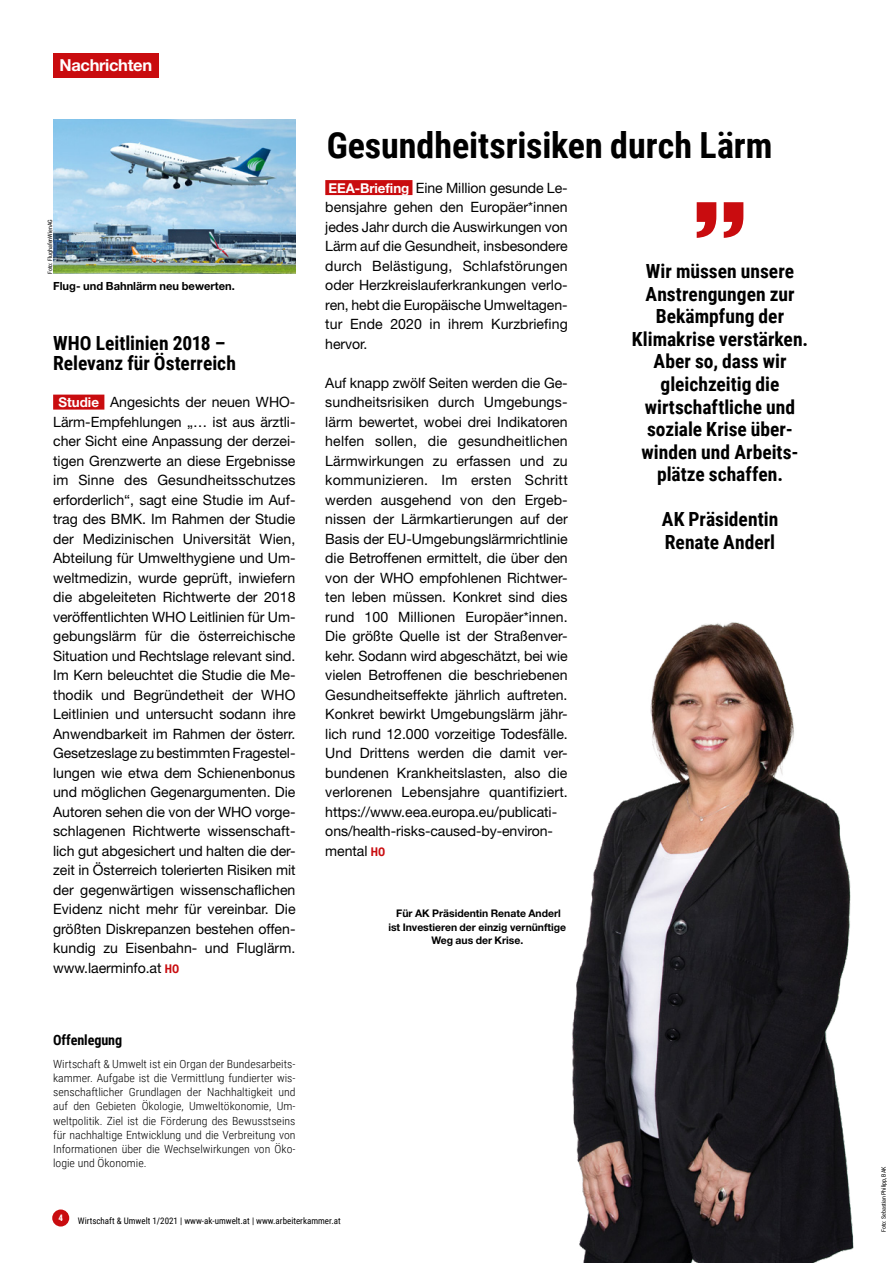
<style>
.page{position:relative;width:893px;height:1263px;background:#fff}
.page>*{position:absolute;margin:0;border:0;box-sizing:border-box;transform-origin:0 0}
.t1{font:700 36px "Roboto Condensed";color:#000}
.t2{font:700 19.5px/22.5px "Roboto Condensed";color:#000}
.t3{font:700 16.5px "Helvetica Neue LT Pro";letter-spacing:-.02em;color:#fff}
.t4{font:14.25px/19.5px "Helvetica Neue LT Pro";color:#000;text-align:justify}
.t5{font:700 14.25px "Roboto Condensed";letter-spacing:-.005em;color:#000}
.t6{font:300 11.25px/14.2px "Roboto Condensed";color:#000;text-align:justify;scale:1.05 1}
.t7{font:700 11.25px "Helvetica Neue LT Pro";color:#000}
.t8{font:700 10.5px/13.5px "Helvetica Neue LT Pro";color:#000;text-align:center}
.t9{font:9px "Roboto Condensed";color:#000}
.t10{font:700 9px "Roboto Condensed";color:#fff}
.t11{font:6px "Roboto Condensed";letter-spacing:-.005em;color:#000}
.s1{font-weight:700;font-size:13.5px;color:#fff}
.s2{font-family:"Roboto Condensed";font-weight:700;font-size:12px;color:#c90c0f}
</style>
<div class="page">
<div style="left:53px;top:395px;width:51px;height:15px;background:#c90c0f"></div>
<div style="left:325px;top:180px;width:87px;height:15px;background:#c90c0f"></div>
<img style="left:53px;top:119px;width:243px;height:155px">
<img style="left:572px;top:622px;width:282px;height:641px">
<svg style="left:697px;top:202px;width:46px;height:36px"></svg>
<div style="left:52px;top:1209px;width:17px;height:17px;background:#c90c0f;border-radius:50%"></div>
<div style="left:53px;top:53px;width:106px;height:25px;background:#c90c0f"></div>
<p class="t3" style="left:60px;top:55px;width:94px">Nachrichten</p>
<p class="t11" style="left:46px;top:274px;width:56px;rotate:-90deg">Foto: FlughafenWienAG</p>
<p class="t7" style="left:53px;top:279px;width:183px">Flug- und Bahnlärm neu bewerten.</p>
<h2 class="t2" style="left:53px;top:333px;width:184px;line-height:19.5px">WHO Leitlinien 2018 –<br>Relevanz für Österreich</h2>
<p class="t4" style="left:53px;top:392px;width:244px;text-indent:5px"><span class="s1">Studie</span> Angesichts der neuen WHO-Lärm-Empfehlungen „… ist aus ärztli&shy;cher Sicht eine Anpassung der derzei&shy;tigen Grenzwerte an diese Ergebnisse im Sinne des Gesundheitsschutzes erforderlich“, sagt eine Studie im Auf&shy;trag des BMK. Im Rahmen der Studie der Medizinischen Universität Wien, Abteilung für Umwelthygiene und Um&shy;weltmedizin, wurde geprüft, inwiefern die abgeleiteten Richtwerte der 2018 veröffentlichten WHO Leitlinien für Um&shy;gebungslärm für die österreichische Situation und Rechtslage relevant sind.<br>Im Kern beleuchtet die Studie die Me&shy;thodik und Begründetheit der WHO Leitlinien und untersucht sodann ihre Anwendbarkeit im Rahmen der österr.<br>Gesetzeslage zu bestimmten Fragestel&shy;lungen wie etwa dem Schienenbonus und möglichen Gegenargumenten. Die Autoren sehen die von der WHO vorge&shy;schlagenen Richtwerte wissenschaft&shy;lich gut abgesichert und halten die der&shy;zeit in Österreich tolerierten Risiken mit der gegenwärtigen wissenschaflichen Evidenz nicht mehr für vereinbar. Die größten Diskrepanzen bestehen offen&shy;kundig zu Eisenbahn- und Fluglärm. www.laerminfo.at <span class="s2">HO</span></p>
<p class="t5" style="left:53px;top:1030px;width:71px">Offenlegung</p>
<p class="t6" style="left:53px;top:1056px;width:232px">Wirtschaft &amp; Umwelt ist ein Organ der Bundesarbeits&shy;kammer. Aufgabe ist die Vermittlung fundierter wis&shy;senschaftlicher Grundlagen der Nachhaltigkeit und auf den Gebieten Ökologie, Umweltökonomie, Um&shy;weltpolitik. Ziel ist die Förderung des Bewusstseins für nachhaltige Entwicklung und die Verbreitung von Informationen über die Wechselwirkungen von Öko&shy;logie und Ökonomie.</p>
<h1 class="t1" style="left:327px;top:120px;width:447px">Gesundheitsrisiken durch Lärm</h1>
<p class="t4" style="left:325px;top:178px;width:244px"><span class="s1">EEA-Briefing</span> Eine Million gesunde Le&shy;bensjahre gehen den Europäer*innen jedes Jahr durch die Auswirkungen von Lärm auf die Gesundheit, insbesondere durch Belästigung, Schlafstörungen oder Herzkreislauferkrankungen verlo&shy;ren, hebt die Europäische Umweltagen&shy;tur Ende 2020 in ihrem Kurzbriefing hervor.</p>
<p class="t4" style="left:325px;top:373px;width:244px;text-align:left">Auf knapp zwölf Seiten werden die Ge&shy;sundheitsrisiken durch Umgebungs&shy;lärm bewertet, wobei drei Indikatoren helfen sollen, die gesundheitlichen Lärmwirkungen zu erfassen und zu kommunizieren. Im ersten Schritt werden ausgehend von den Ergeb&shy;nissen der Lärmkartierungen auf der Basis der EU-Umgebungslärmrichtlinie die Betroffenen ermittelt, die über den von der WHO empfohlenen Richtwer&shy;ten leben müssen. Konkret sind dies rund 100 Millionen Europäer*innen.<br>Die größte Quelle ist der Straßenver&shy;kehr. Sodann wird abgeschätzt, bei wie vielen Betroffenen die beschriebenen Gesundheitseffekte jährlich auftreten.<br>Konkret bewirkt Umgebungslärm jähr&shy;lich rund 12.000 vorzeitige Todesfälle.<br>Und Drittens werden die damit ver&shy;bundenen Krankheitslasten, also die verlorenen Lebensjahre quantifiziert. https://www.eea.europa.eu/publicati&shy;ons/health-risks-caused-by-environ&shy;mental <span class="s2">HO</span></p>
<p class="t8" style="left:388px;top:907px;width:179px">Für AK Präsidentin Renate Anderl ist Investieren der einzig vernünftige<br>Weg aus der Krise.</p>
<h2 class="t2" style="left:632px;top:260px;width:178px;text-align:center">Wir müssen unsere<br>Anstrengungen zur<br>Bekämpfung der<br>Klimakrise verstärken.<br>Aber so, dass wir gleichzeitig die wirtschaftliche und soziale Krise über&shy;winden und Arbeits&shy;plätze schaffen.</h2>
<h2 class="t2" style="left:662px;top:507px;width:118px">AK Präsidentin<br>Renate Anderl</h2>
<p class="t10" style="left:59px;top:1212px;width:6px">4</p>
<p class="t9" style="left:78px;top:1214px;width:264px">Wirtschaft &amp; Umwelt 1/2021 | www-ak-umwelt.at | www.arbeiterkammer.at</p>
<p class="t11" style="left:879px;top:1232px;width:67px;rotate:-90deg">Foto: Sebastian Philipp, BAK</p>
</div>
